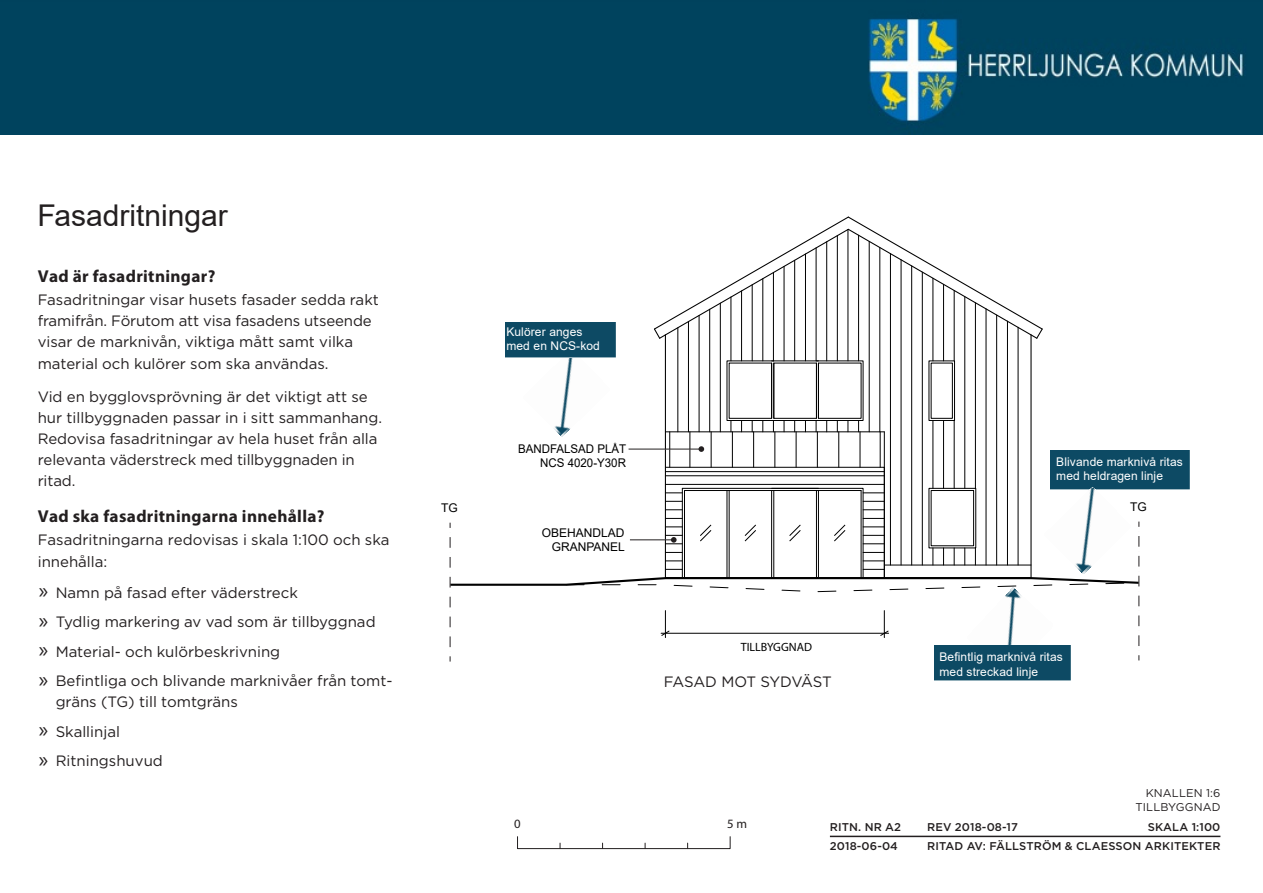
<style>
.page{position:relative;width:1263px;height:893px;background:#fff}
.page>*{position:absolute;margin:0;border:0;box-sizing:border-box;transform-origin:0 0}
.Brödtext{font:30px "Arial";color:#231f20}
.Brödtext-2{font:700 17.25px "Myriad Pro";letter-spacing:.02em;color:#231f20}
.Brödtext-3{font:15px/21px "Gotham";color:#231f20}
.Ritningsnamn{font:15px "Gotham";letter-spacing:-.015em;color:#231f20}
.t1{font:12.75px "Myriad Pro";color:#231f20}
.t2{font:12px/14.4px "Arial";letter-spacing:.01em;color:#fff}
.t3{font:12px/14.4px "Arial";color:#000;text-align:right;scale:.96 1}
.t4{font:12px/14.4px "Arial";color:#000;text-align:right}
.t5{font:12px "Myriad Pro";color:#000}
.t6{font:500 11.25px "Gotham";letter-spacing:.01em;color:#231f20}
.t7{font:11.25px "Gotham";letter-spacing:.01em;color:#231f20}
.s1{font-family:"Myriad Pro";font-size:22.5px}
</style>
<div class="page">
<img style="left:523px;top:357px;width:86px;height:79px">
<div style="left:517px;top:836px;width:213px;height:13px;border:1px solid #231f20"></div>
<hr style="left:665px;top:335px;width:1px;height:243px;background:#000">
<hr style="left:1030px;top:335px;width:1px;height:243px;background:#000">
<svg style="left:654px;top:216px;width:389px;height:124px"></svg>
<div style="left:928px;top:360px;width:27px;height:61px;border:1px solid #000"></div>
<div style="left:931px;top:363px;width:22px;height:56px;border:1px solid #000"></div>
<hr style="left:772px;top:420px;width:46px;height:1px;background:#000">
<hr style="left:772px;top:360px;width:46px;height:1px;background:#000">
<div style="left:773px;top:363px;width:44px;height:56px;border:1px solid #000"></div>
<hr style="left:816px;top:363px;width:1px;height:55px;background:#000">
<div style="left:818px;top:363px;width:43px;height:56px;border:1px solid #000"></div>
<hr style="left:773px;top:363px;width:1px;height:55px;background:#000">
<div style="left:729px;top:363px;width:43px;height:56px;border:1px solid #000"></div>
<hr style="left:884px;top:432px;width:1px;height:146px;background:#000">
<hr style="left:665px;top:431px;width:219px;height:1px;background:#000">
<hr style="left:678px;top:328px;width:1px;height:104px;background:#000">
<hr style="left:688px;top:321px;width:1px;height:111px;background:#000">
<hr style="left:699px;top:315px;width:1px;height:117px;background:#000">
<hr style="left:709px;top:309px;width:1px;height:123px;background:#000">
<hr style="left:720px;top:303px;width:1px;height:129px;background:#000">
<hr style="left:731px;top:297px;width:1px;height:64px;background:#000">
<svg style="left:731px;top:420px;width:1px;height:12px"></svg>
<hr style="left:741px;top:291px;width:1px;height:70px;background:#000">
<hr style="left:752px;top:285px;width:1px;height:76px;background:#000">
<svg style="left:752px;top:420px;width:1px;height:12px"></svg>
<hr style="left:762px;top:279px;width:1px;height:82px;background:#000">
<svg style="left:762px;top:420px;width:1px;height:12px"></svg>
<hr style="left:773px;top:272px;width:1px;height:89px;background:#000">
<hr style="left:784px;top:266px;width:1px;height:95px;background:#000">
<hr style="left:794px;top:260px;width:1px;height:101px;background:#000">
<hr style="left:805px;top:254px;width:1px;height:107px;background:#000">
<hr style="left:816px;top:248px;width:1px;height:113px;background:#000">
<hr style="left:826px;top:242px;width:1px;height:119px;background:#000">
<svg style="left:826px;top:420px;width:1px;height:12px"></svg>
<hr style="left:837px;top:236px;width:1px;height:125px;background:#000">
<svg style="left:837px;top:420px;width:1px;height:12px"></svg>
<hr style="left:848px;top:229px;width:1px;height:132px;background:#000">
<svg style="left:848px;top:420px;width:1px;height:12px"></svg>
<hr style="left:858px;top:235px;width:1px;height:126px;background:#000">
<hr style="left:869px;top:241px;width:1px;height:191px;background:#000">
<hr style="left:879px;top:247px;width:1px;height:185px;background:#000">
<hr style="left:890px;top:254px;width:1px;height:311px;background:#000">
<hr style="left:901px;top:260px;width:1px;height:305px;background:#000">
<hr style="left:911px;top:266px;width:1px;height:299px;background:#000">
<hr style="left:922px;top:272px;width:1px;height:293px;background:#000">
<hr style="left:933px;top:278px;width:1px;height:83px;background:#000">
<hr style="left:933px;top:420px;width:1px;height:68px;background:#000">
<hr style="left:943px;top:284px;width:1px;height:77px;background:#000">
<hr style="left:943px;top:420px;width:1px;height:68px;background:#000">
<hr style="left:954px;top:290px;width:1px;height:71px;background:#000">
<hr style="left:954px;top:420px;width:1px;height:68px;background:#000">
<hr style="left:964px;top:297px;width:1px;height:191px;background:#000">
<hr style="left:975px;top:303px;width:1px;height:185px;background:#000">
<hr style="left:986px;top:309px;width:1px;height:256px;background:#000">
<hr style="left:996px;top:315px;width:1px;height:250px;background:#000">
<hr style="left:1007px;top:321px;width:1px;height:244px;background:#000">
<hr style="left:1018px;top:327px;width:1px;height:238px;background:#000">
<hr style="left:690px;top:432px;width:1px;height:35px;background:#000">
<hr style="left:711px;top:432px;width:1px;height:35px;background:#000">
<hr style="left:732px;top:432px;width:1px;height:35px;background:#000">
<hr style="left:753px;top:432px;width:1px;height:35px;background:#000">
<hr style="left:775px;top:432px;width:1px;height:35px;background:#000">
<hr style="left:796px;top:432px;width:1px;height:35px;background:#000">
<hr style="left:817px;top:432px;width:1px;height:35px;background:#000">
<hr style="left:838px;top:432px;width:1px;height:35px;background:#000">
<hr style="left:860px;top:432px;width:1px;height:35px;background:#000">
<hr style="left:669px;top:432px;width:1px;height:35px;background:#000">
<hr style="left:880px;top:432px;width:1px;height:35px;background:#000">
<hr style="left:628px;top:449px;width:73px;height:1px;background:#231f20">
<svg style="left:698px;top:446px;width:6px;height:6px"></svg>
<svg style="left:449px;top:466px;width:691px;height:196px"></svg>
<hr style="left:830px;top:836px;width:390px;height:1px;background:#231f20">
<img style="left:1px;top:0;width:1262px;height:135px">
<div style="left:505px;top:322px;width:110px;height:35px;background:#0d4a64"></div>
<div style="left:935px;top:645px;width:135px;height:36px;background:#0d4a64"></div>
<div style="left:1050px;top:450px;width:140px;height:40px;background:#0d4a64"></div>
<img style="left:1044px;top:488px;width:86px;height:86px">
<p class="Brödtext" style="left:38px;top:195px;width:192px">Fasadritningar</p>
<p class="Brödtext-2" style="left:38px;top:265px;width:179px">Vad är fasadritningar?</p>
<p class="Brödtext-3" style="left:38px;top:289px;width:343px">Fasadritningar visar husets fasader sedda rakt framifrån. Förutom att visa fasadens utseende visar de marknivån, viktiga mått samt vilka mate rial och kulörer som ska användas.</p>
<p class="Brödtext-3" style="left:38px;top:386px;width:346px">Vid en bygglovsprövning är det viktigt att se hur tillbyggnaden passar in i sitt sammanhang.<br>Redovisa fasadritningar av hela huset från alla relevanta väderstreck med tillbyggnaden in ritad.</p>
<p class="Brödtext-2" style="left:38px;top:505px;width:288px">Vad ska fasadritningarna innehålla?</p>
<p class="Brödtext-3" style="left:38px;top:529px;width:353px;line-height:21.5px">Fasadritningarna redovisas i skala 1:100 och ska innehålla:</p>
<p class="Brödtext-3" style="left:39px;top:581px;width:261px"><span class="s1">»</span> Namn på fasad efter väderstreck</p>
<p class="Brödtext-3" style="left:39px;top:611px;width:338px"><span class="s1">»</span> Tydlig markering av vad som är tillbyggnad</p>
<p class="Brödtext-3" style="left:39px;top:640px;width:243px"><span class="s1">»</span> Material- och kulörbeskrivning</p>
<p class="Brödtext-3" style="left:56px;top:670px;width:338px;text-indent:-17px"><span class="s1">»</span> Befintliga och blivande marknivåer från tomt&shy;gräns (TG) till tomtgräns</p>
<p class="Brödtext-3" style="left:39px;top:720px;width:83px"><span class="s1">»</span> Skallinjal</p>
<p class="Brödtext-3" style="left:39px;top:750px;width:126px"><span class="s1">»</span> Ritningshuvud</p>
<p class="t2" style="left:506px;top:324px;width:95px">Kulörer anges med en NCS-kod</p>
<p class="t3" style="left:518px;top:442px;width:114px">BANDFALSAD PLÅT<br>NCS 4020-Y30R</p>
<p class="t2" style="left:1056px;top:454px;width:128px">Blivande marknivå ritas med heldragen linje</p>
<p class="t4" style="left:441px;top:501px;width:18px">TG</p>
<p class="t4" style="left:1130px;top:500px;width:18px">TG</p>
<p class="t4" style="left:542px;top:525px;width:85px">OBEHANDLAD<br>GRANPANEL</p>
<p class="t5" style="left:741px;top:639px;width:73px">TILLBYGGNAD</p>
<p class="Ritningsnamn" style="left:664px;top:672px;width:169px">FASAD MOT SYDVÄST</p>
<p class="t2" style="left:939px;top:650px;width:125px">Befintlig marknivå ritas med streckad linje</p>
<p class="t1" style="left:514px;top:816px;width:8px">0</p>
<p class="t1" style="left:727px;top:816px;width:21px">5 m</p>
<p class="t7" style="left:1146px;top:786px;width:76px">KNALLEN 1:6</p>
<p class="t7" style="left:1135px;top:799px;width:86px">TILLBYGGNAD</p>
<p class="t6" style="left:927px;top:839px;width:295px">RITAD AV: FÄLLSTRÖM &amp; CLAESSON ARKITEKTER</p>
<p class="t6" style="left:830px;top:819px;width:73px">RITN. NR A2</p>
<p class="t6" style="left:1148px;top:819px;width:74px">SKALA 1:100</p>
<p class="t6" style="left:830px;top:839px;width:70px">2018-06-04</p>
<p class="t6" style="left:927px;top:819px;width:92px">REV 2018-08-17</p>
</div>
